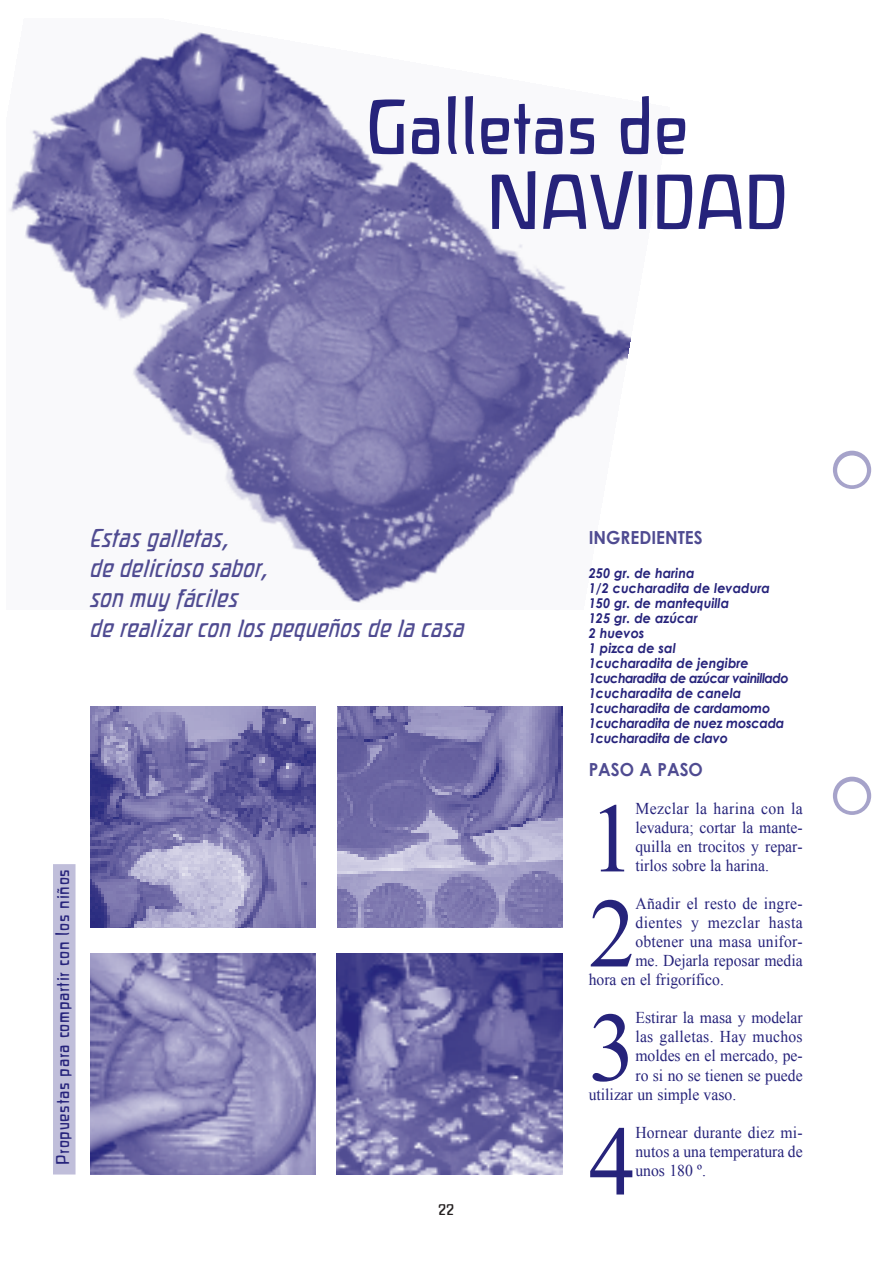
<style>
.page{position:relative;width:893px;height:1263px;background:#fff}
.page>*{position:absolute;margin:0;border:0;box-sizing:border-box;transform-origin:0 0}
.t1{font:98.7px "Times New Roman";color:#26237b;scale:.95 1}
.t2{font:75px/75px "Lil Normal";color:#26237b;scale:.95 1}
.t3{font:27px/30px "ROSCHILF Normal";color:#4f4b91}
.t4{font:18px "Lil Normal";letter-spacing:.04em;color:#26237b;scale:.95 1}
.t5{font:700 18px "Century Gothic";color:#4f4b91;scale:.95 1}
.t6{font:16.5px/19px "Times New Roman";color:#26237b;text-align:justify;scale:.95 1}
.t7{font:16.5px "Times New Roman";letter-spacing:.02em;color:#26237b;scale:.95 1}
.t8{font:16.5px "Times New Roman";letter-spacing:.025em;color:#26237b;scale:.95 1}
.t9{font:15px "Lil Normal";color:#231f20}
.t10{font:italic 700 13.5px/15px "Century Gothic";color:#26237b;scale:.95 1}
</style>
<div class="page">
<img style="left:9px;top:32px;width:622px;height:571px">
<img style="left:337px;top:707px;width:225px;height:221px">
<svg style="left:832px;top:777px;width:39px;height:38px"></svg>
<div style="left:837px;top:781px;width:29px;height:30px;background:#fff;border-radius:50%"></div>
<svg style="left:832px;top:451px;width:39px;height:38px"></svg>
<div style="left:837px;top:455px;width:29px;height:30px;background:#fff;border-radius:50%"></div>
<img style="left:90px;top:954px;width:225px;height:221px">
<img style="left:336px;top:953px;width:226px;height:221px">
<img style="left:90px;top:707px;width:225px;height:221px">
<div style="left:53px;top:864px;width:22px;height:311px;background:#c0beda"></div>
<h2 class="t2" style="left:487px;top:95px;width:318px;text-indent:-121px">Galletas de<br>NAVIDAD</h2>
<h3 class="t3" style="left:89px;top:525px;width:376px">Estas galletas,<br>de delicioso sabor,<br>son muy fáciles<br>de realizar con los pequeños de la casa</h3>
<p class="t4" style="left:56px;top:1165px;width:313px;rotate:-90deg">Propuestas para compartir con los niños</p>
<p class="t9" style="left:438px;top:1204px;width:18px">22</p>
<p class="t5" style="left:588px;top:526px;width:121px">INGREDIENTES</p>
<p class="t10" style="left:588px;top:565px;width:212px">250 gr. de harina<br>1/2 cucharadita de levadura<br>150 gr. de mantequilla<br>125 gr. de azúcar<br>2 huevos<br>1 pizca de sal<br>1cucharadita de jengibre<br>1cucharadita de azúcar vainillado<br>1cucharadita de canela<br>1cucharadita de cardamomo<br>1cucharadita de nuez moscada<br>1cucharadita de clavo</p>
<p class="t5" style="left:588px;top:758px;width:122px">PASO A PASO</p>
<h1 class="t1" style="left:588px;top:783px;width:51px">1</h1>
<p class="t6" style="left:635px;top:799px;width:177px">Mezclar la harina con la levadura; cortar la mante&shy;quilla en trocitos y repar&shy;tirlos sobre la harina.</p>
<h1 class="t1" style="left:588px;top:879px;width:51px">2</h1>
<p class="t7" style="left:635px;top:895px;width:177px">Añadir el resto de ingre-</p>
<p class="t8" style="left:635px;top:914px;width:177px">dientes y mezclar hasta</p>
<p class="t6" style="left:635px;top:932px;width:177px">obtener una masa unifor-</p>
<p class="t6" style="left:635px;top:951px;width:177px">me. Dejarla reposar media</p>
<p class="t6" style="left:588px;top:970px;width:144px">hora en el frigorífico.</p>
<h1 class="t1" style="left:588px;top:993px;width:51px">3</h1>
<p class="t6" style="left:635px;top:1008px;width:177px">Estirar la masa y modelar</p>
<p class="t6" style="left:635px;top:1027px;width:177px">las galletas. Hay muchos</p>
<p class="t6" style="left:635px;top:1046px;width:177px">moldes en el mercado, pe-</p>
<p class="t6" style="left:635px;top:1065px;width:177px">ro si no se tienen se puede</p>
<p class="t6" style="left:588px;top:1084px;width:157px">utilizar un simple vaso.</p>
<h1 class="t1" style="left:588px;top:1107px;width:51px">4</h1>
<p class="t6" style="left:635px;top:1122px;width:177px">Hornear durante diez mi&shy;nutos a una temperatura de unos 180 º.</p>
</div>
